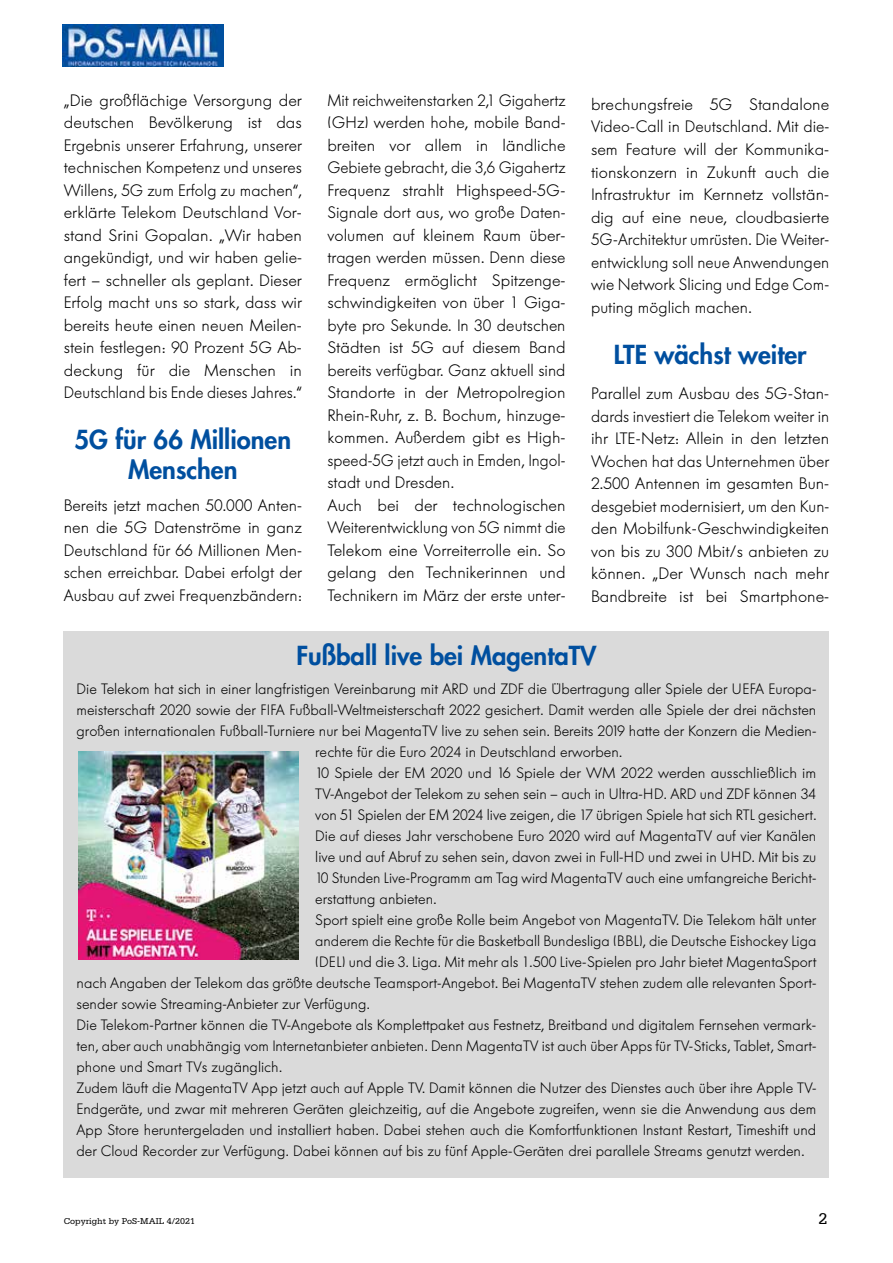
<style>
.page{position:relative;width:893px;height:1263px;background:#fff}
.page>*{position:absolute;margin:0;border:0;box-sizing:border-box;transform-origin:0 0}
.t1{font:800 25.5px/30px "Futura";color:#004f9f;text-align:center}
.t2{font:300 16.5px/22.5px "Futura BQ";color:#000;text-align:justify}
.t3{font:16.5px "Serifa";color:#000}
.t4{font:300 15px "Futura BQ";color:#000}
.t5{font:9px "Serifa";color:#000}
</style>
<div class="page">
<img style="left:63px;top:25px;width:160px;height:42px">
<div style="left:64px;top:631px;width:765px;height:547px;background:#dadada"></div>
<img style="left:78px;top:752px;width:220px;height:208px">
<p class="t2" style="left:64px;top:89px;width:240px;text-align:left">„Die großflächige Versorgung der deutschen Bevölkerung ist das Ergebnis unserer Erfahrung, unserer technischen Kompetenz und unseres Willens, 5G zum Erfolg zu machen“, erklärte Telekom Deutschland Vor&shy;stand Srini Gopalan. „Wir haben angekündigt, und wir haben gelie&shy;fert – schneller als geplant. Dieser Erfolg macht uns so stark, dass wir bereits heute einen neuen Meilen&shy;stein festlegen: 90 Prozent 5G Ab-- deckung für die Menschen in Deutschland bis Ende dieses Jahres.“</p>
<h1 class="t1" style="left:75px;top:424px;width:218px">5G für 66 Millionen<br>Menschen</h1>
<p class="t2" style="left:64px;top:494px;width:240px">Bereits jetzt machen 50.000 Anten&shy;nen die 5G Datenströme in ganz Deutschland für 66 Millionen Men&shy;schen erreichbar. Dabei erfolgt der Ausbau auf zwei Frequenzbändern:</p>
<p class="t2" style="left:327px;top:89px;width:240px;text-align:left">Mit reichweitenstarken 2,1 Gigahertz (GHz) werden hohe, mobile Band&shy;breiten vor allem in ländliche<br>Gebiete gebracht, die 3,6 Gigahertz<br>Frequenz strahlt Highspeed-5G-<br>Signale dort aus, wo große Daten&shy;volumen auf kleinem Raum über&shy;tragen werden müssen. Denn diese<br>Frequenz ermöglicht Spitzenge&shy;schwindigkeiten von über 1 Giga&shy;byte pro Sekunde. In 30 deutschen<br>Städten ist 5G auf diesem Band bereits verfügbar. Ganz aktuell sind<br>Standorte in der Metropolregion<br>Rhein-Ruhr, z. B. Bochum, hinzuge&shy;kommen. Außerdem gibt es High&shy;speed-5G jetzt auch in Emden, Ingol&shy;stadt und Dresden.<br>Auch bei der technologischen<br>Weiterentwicklung von 5G nimmt die<br>Telekom eine Vorreiterrolle ein. So gelang den Technikerinnen und<br>Technikern im März der erste unter-</p>
<p class="t2" style="left:591px;top:93px;width:240px">brechungsfreie 5G Standalone Video-Call in Deutschland. Mit die&shy;sem Feature will der Kommunika&shy;tionskonzern in Zukunft auch die Infrastruktur im Kernnetz vollstän&shy;dig auf eine neue, cloudbasierte 5G-Architektur umrüsten. Die Weiter&shy;entwicklung soll neue Anwendungen wie Network Slicing und Edge Com&shy;puting möglich machen.</p>
<h1 class="t1" style="left:614px;top:339px;width:194px">LTE wächst weiter</h1>
<p class="t2" style="left:591px;top:382px;width:240px">Parallel zum Ausbau des 5G-Stan&shy;dards investiert die Telekom weiter in ihr LTE-Netz: Allein in den letzten Wochen hat das Unternehmen über 2.500 Antennen im gesamten Bun&shy;desgebiet modernisiert, um den Kun&shy;den Mobilfunk-Geschwindigkeiten von bis zu 300 Mbit/s anbieten zu können. „Der Wunsch nach mehr Bandbreite ist bei Smartphone-</p>
<h1 class="t1" style="left:296px;top:640px;width:302px">Fußball live bei MagentaTV</h1>
<p class="t4" style="left:77px;top:680px;width:740px">Die Telekom hat sich in einer langfristigen Vereinbarung mit ARD und ZDF die Übertragung aller Spiele der UEFA Europa-</p>
<p class="t4" style="left:77px;top:701px;width:741px">meisterschaft 2020 sowie der FIFA Fußball-Weltmeisterschaft 2022 gesichert. Damit werden alle Spiele der drei nächsten</p>
<p class="t4" style="left:77px;top:722px;width:741px">großen internationalen Fußball-Turniere nur bei MagentaTV live zu sehen sein. Bereits 2019 hatte der Konzern die Medien-</p>
<p class="t4" style="left:315px;top:743px;width:309px">rechte für die Euro 2024 in Deutschland erworben.</p>
<p class="t4" style="left:315px;top:764px;width:503px">10 Spiele der EM 2020 und 16 Spiele der WM 2022 werden ausschließlich im</p>
<p class="t4" style="left:315px;top:785px;width:503px">TV-Angebot der Telekom zu sehen sein – auch in Ultra-HD. ARD und ZDF können 34</p>
<p class="t4" style="left:315px;top:806px;width:503px">von 51 Spielen der EM 2024 live zeigen, die 17 übrigen Spiele hat sich RTL gesichert.</p>
<p class="t4" style="left:315px;top:827px;width:503px">Die auf dieses Jahr verschobene Euro 2020 wird auf MagentaTV auf vier Kanälen</p>
<p class="t4" style="left:315px;top:848px;width:503px">live und auf Abruf zu sehen sein, davon zwei in Full-HD und zwei in UHD. Mit bis zu</p>
<p class="t4" style="left:315px;top:869px;width:503px">10 Stunden Live-Programm am Tag wird MagentaTV auch eine umfangreiche Bericht-</p>
<p class="t4" style="left:315px;top:890px;width:123px">erstattung anbieten.</p>
<p class="t4" style="left:315px;top:911px;width:503px">Sport spielt eine große Rolle beim Angebot von MagentaTV. Die Telekom hält unter</p>
<p class="t4" style="left:315px;top:932px;width:503px">anderem die Rechte für die Basketball Bundesliga (BBL), die Deutsche Eishockey Liga</p>
<p class="t4" style="left:315px;top:953px;width:503px">(DEL) und die 3. Liga. Mit mehr als 1.500 Live-Spielen pro Jahr bietet MagentaSport</p>
<p class="t4" style="left:77px;top:974px;width:741px">nach Angaben der Telekom das größte deutsche Teamsport-Angebot. Bei MagentaTV stehen zudem alle relevanten Sport-</p>
<p class="t4" style="left:77px;top:995px;width:295px">sender sowie Streaming-Anbieter zur Verfügung.</p>
<p class="t4" style="left:77px;top:1016px;width:741px">Die Telekom-Partner können die TV-Angebote als Komplettpaket aus Festnetz, Breitband und digitalem Fernsehen vermark-</p>
<p class="t4" style="left:77px;top:1037px;width:741px">ten, aber auch unabhängig vom Internetanbieter anbieten. Denn MagentaTV ist auch über Apps für TV-Sticks, Tablet, Smart-</p>
<p class="t4" style="left:77px;top:1058px;width:207px">phone und Smart TVs zugänglich.</p>
<p class="t4" style="left:77px;top:1079px;width:741px">Zudem läuft die MagentaTV App jetzt auch auf Apple TV. Damit können die Nutzer des Dienstes auch über ihre Apple TV-</p>
<p class="t4" style="left:77px;top:1100px;width:741px">Endgeräte, und zwar mit mehreren Geräten gleichzeitig, auf die Angebote zugreifen, wenn sie die Anwendung aus dem</p>
<p class="t4" style="left:77px;top:1121px;width:741px">App Store heruntergeladen und installiert haben. Dabei stehen auch die Komfortfunktionen Instant Restart, Timeshift und</p>
<p class="t4" style="left:77px;top:1142px;width:729px">der Cloud Recorder zur Verfügung. Dabei können auf bis zu fünf Apple-Geräten drei parallele Streams genutzt werden.</p>
<p class="t5" style="left:64px;top:1216px;width:133px">Copyright by PoS-MAIL 4/2021</p>
<p class="t3" style="left:818px;top:1210px;width:11px">2</p>
</div>
